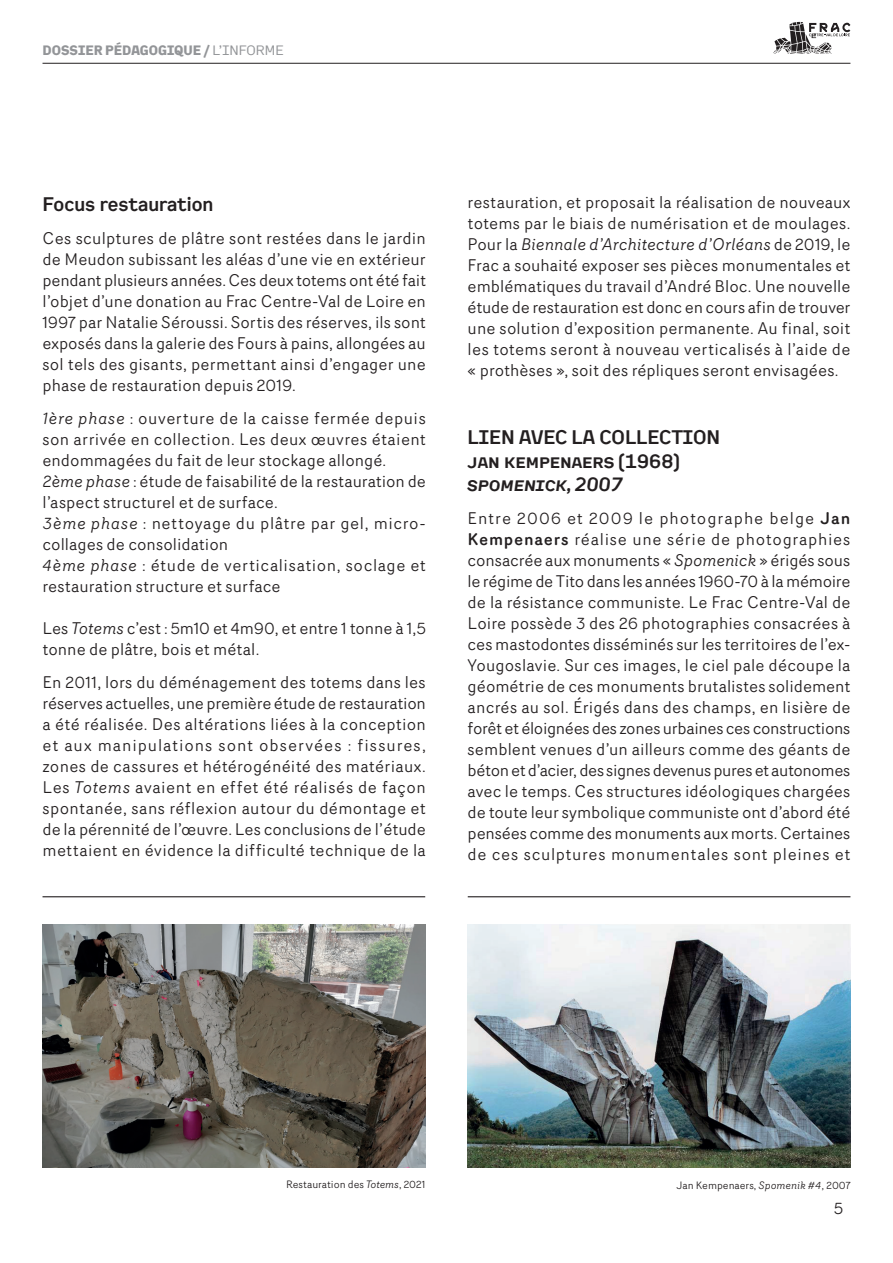
<style>
.page{position:relative;width:893px;height:1263px;background:#fff}
.page>*{position:absolute;margin:0;border:0;box-sizing:border-box;transform-origin:0 0}
.t1{font:500 19.5px/23.4px "Kade";color:#231f20}
.t2{font:italic 500 19.5px "Kade";color:#231f20}
.t3{font:16.5px/21px "Router";letter-spacing:.01em;color:#231f20;text-align:justify}
.t4{font:700 13.5px "Kade";color:#939598}
.t5{font:10.5px "Router";color:#231f20}
.s1{font-weight:400}
.s2{font-style:italic}
.s3{font-weight:500}
</style>
<div class="page">
<hr style="left:43px;top:63px;width:807px;height:1px;background:#231f20">
<svg style="left:773px;top:22px;width:77px;height:32px"></svg>
<img style="left:43px;top:925px;width:382px;height:243px">
<hr style="left:43px;top:896px;width:382px;height:1px;background:#231f20">
<hr style="left:468px;top:896px;width:382px;height:1px;background:#231f20">
<img style="left:468px;top:925px;width:382px;height:243px">
<p class="t4" style="left:43px;top:41px;width:243px">DOSSIER PÉDAGOGIQUE / <span class="s1">L’INFORME</span></p>
<p class="t1" style="left:43px;top:192px;width:172px">Focus restauration</p>
<p class="t3" style="left:43px;top:227px;width:385px">Ces sculptures de plâtre sont restées dans le jardin de Meudon subissant les aléas d’une vie en extérieur pendant plusieurs années. Ces deux totems ont été fait l’objet d’une donation au Frac Centre-Val de Loire en 1997 par Natalie Séroussi. Sortis des réserves, ils sont exposés dans la galerie des Fours à pains, allongées au sol tels des gisants, permettant ainsi d’engager une phase de restauration depuis 2019.</p>
<p class="t3" style="left:43px;top:407px;width:385px;text-align:left"><span class="s2">1ère phase</span> : ouverture de la caisse fermée depuis son arrivée en collection. Les deux œuvres étaient endommagées du fait de leur stockage allongé.<br><span class="s2">2ème phase</span> : étude de faisabilité de la restauration de l’aspect structurel et de surface.<br><span class="s2">3ème phase</span> : nettoyage du plâtre par gel, micro&shy;collages de consolidation<br><span class="s2">4ème phase</span> : étude de verticalisation, soclage et restauration structure et surface</p>
<p class="t3" style="left:43px;top:617px;width:385px">Les <span class="s2">Totems</span> c’est : 5m10 et 4m90, et entre 1 tonne à 1,5 tonne de plâtre, bois et métal.</p>
<p class="t3" style="left:43px;top:671px;width:385px">En 2011, lors du déménagement des totems dans les réserves actuelles, une première étude de restauration a été réalisée. Des altérations liées à la conception et aux manipulations sont observées : fissures, zones de cassures et hétérogénéité des matériaux.<br>Les <span class="s2">Totems</span> avaient en effet été réalisés de façon spontanée, sans réflexion autour du démontage et de la pérennité de l’œuvre. Les conclusions de l’étude mettaient en évidence la difficulté technique de la</p>
<p class="t3" style="left:468px;top:191px;width:384px">restauration, et proposait la réalisation de nouveaux totems par le biais de numérisation et de moulages.<br>Pour la <span class="s2">Biennale d’Architecture d’Orléans</span> de 2019, le Frac a souhaité exposer ses pièces monumentales et emblématiques du travail d’André Bloc. Une nouvelle étude de restauration est donc en cours afin de trouver une solution d’exposition permanente. Au final, soit les totems seront à nouveau verticalisés à l’aide de « prothèses », soit des répliques seront envisagées.</p>
<p class="t1" style="left:468px;top:425px;width:254px">LIEN AVEC LA COLLECTION<br>JAN KEMPENAERS (1968)</p>
<p class="t2" style="left:468px;top:472px;width:157px">SPOMENICK, 2007</p>
<p class="t3" style="left:468px;top:507px;width:384px">Entre 2006 et 2009 le photographe belge <span class="s3">Jan Kempenaers</span> réalise une série de photographies consacrée aux monuments « <span class="s2">Spomenick</span> » érigés sous le régime de Tito dans les années 1960-70 à la mémoire de la résistance communiste. Le Frac Centre-Val de Loire possède 3 des 26 photographies consacrées à ces mastodontes disséminés sur les territoires de l’ex-Yougoslavie. Sur ces images, le ciel pale découpe la géométrie de ces monuments brutalistes solidement ancrés au sol. Érigés dans des champs, en lisière de forêt et éloignées des zones urbaines ces constructions semblent venues d’un ailleurs comme des géants de béton et d’acier, des signes devenus pures et autonomes avec le temps. Ces structures idéologiques chargées de toute leur symbolique communiste ont d’abord été pensées comme des monuments aux morts. Certaines de ces sculptures monumentales sont pleines et</p>
<p class="t5" style="left:286px;top:1177px;width:141px">Restauration des <span class="s2">Totems</span>, 2021</p>
<p class="t5" style="left:676px;top:1177px;width:176px">Jan Kempenaers, <span class="s2">Spomenik #4,</span> 2007</p>
<p class="t3" style="left:833px;top:1197px;width:13px">5</p>
</div>
